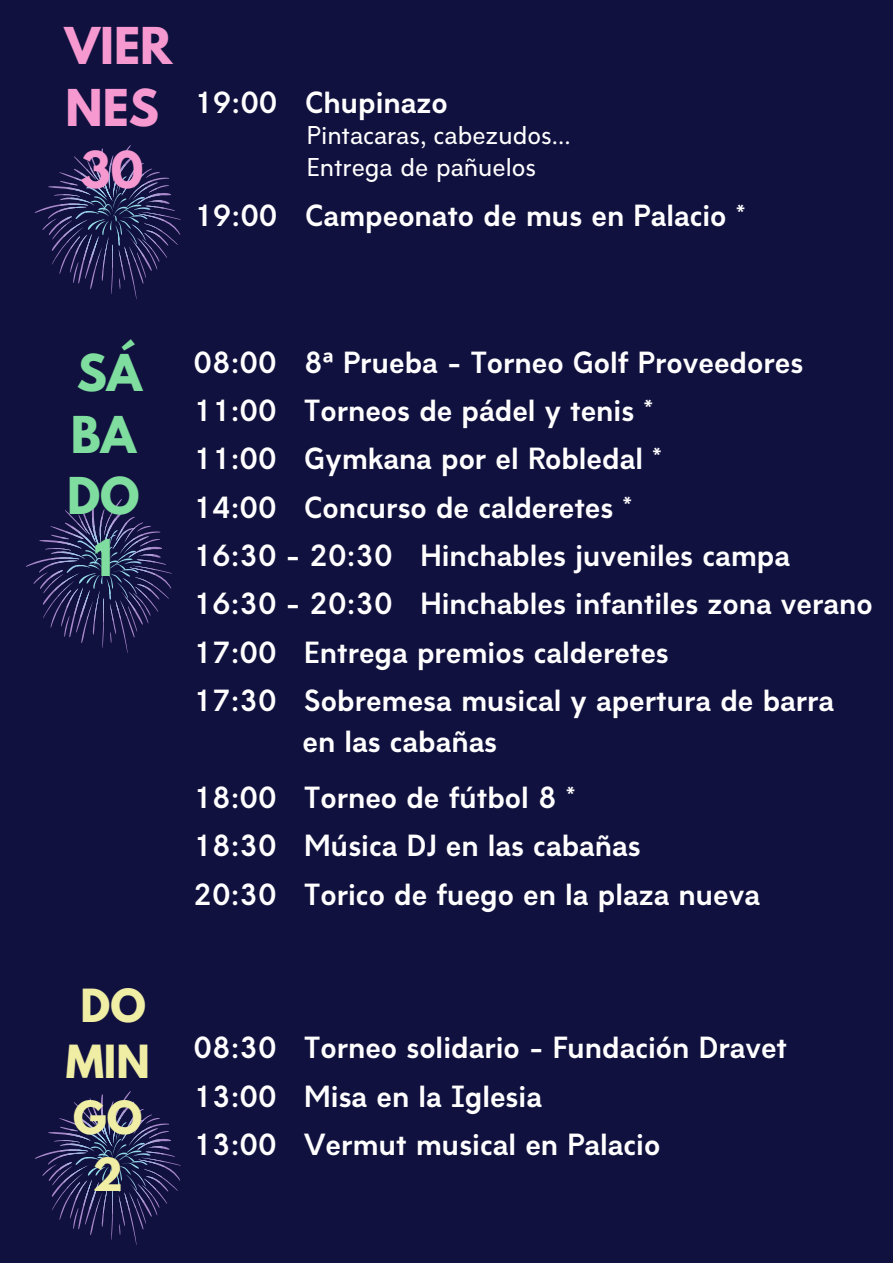
<style>
.page{position:relative;width:893px;height:1264px;background:#fff}
.page>*{position:absolute;margin:0;border:0;box-sizing:border-box;transform-origin:0 0}
.t1{font:700 45px/61.8px "League Spartan";color:#f799d1;text-align:center}
.t2{font:700 45px/61.8px "League Spartan";color:#7edd9f;text-align:center}
.t3{font:700 40.5px/56.2px "League Spartan";color:#efeea4;text-align:center}
.t4{font:700 28.5px/48.3px "Amicale";color:#fff}
.t5{font:500 24px/32.5px "Amicale";color:#fff}
.s1{font-family:"Noto Sans"}
</style>
<div class="page">
<div style="left:0;top:0;width:892px;height:1262px;background:#11113f"></div>
<svg style="left:35px;top:145px;width:146px;height:154px"></svg>
<svg style="left:26px;top:499px;width:146px;height:154px"></svg>
<svg style="left:35px;top:1091px;width:146px;height:153px"></svg>
<h1 class="t1" style="left:65px;top:21px;width:109px">VIER<br>NES<br>30</h1>
<p class="t4" style="left:194px;top:81px;width:255px">19:00 Chupinazo</p>
<p class="t5" style="left:307px;top:121px;width:265px">Pintacaras, cabezudos...<br>Entrega de pañuelos</p>
<p class="t4" style="left:194px;top:194px;width:552px">19:00 Campeonato de mus en Palacio *</p>
<h1 class="t2" style="left:67px;top:347px;width:77px">SÁ<br>BA<br>DO<br>1</h1>
<h2 class="t3" style="left:66px;top:982px;width:86px">DO<br>MIN<br>GO<br>2</h2>
<p class="t4" style="left:193px;top:341px;width:680px">08:00 8<span class="s1">ª</span> Prueba - Torneo Golf Proveedores 11:00 Torneos de pádel y tenis *<br>11:00 Gymkana por el Robledal *<br>14:00 Concurso de calderetes *<br>16:30 - 20:30 Hinchables juveniles campa 16:30 - 20:30 Hinchables infantiles zona verano 17:00 Entrega premios calderetes<br>17:30 Sobremesa musical y apertura de barra</p>
<p class="t4" style="left:302px;top:720px;width:196px">en las cabañas</p>
<p class="t4" style="left:193px;top:776px;width:568px">18:00 Torneo de fútbol 8 *<br>18:30 Música DJ en las cabañas<br>20:30 Torico de fuego en la plaza nueva</p>
<p class="t4" style="left:193px;top:1026px;width:595px">08:30 Torneo solidario - Fundación Dravet<br>13:00 Misa en la Iglesia<br>13:00 Vermut musical en Palacio</p>
</div>
